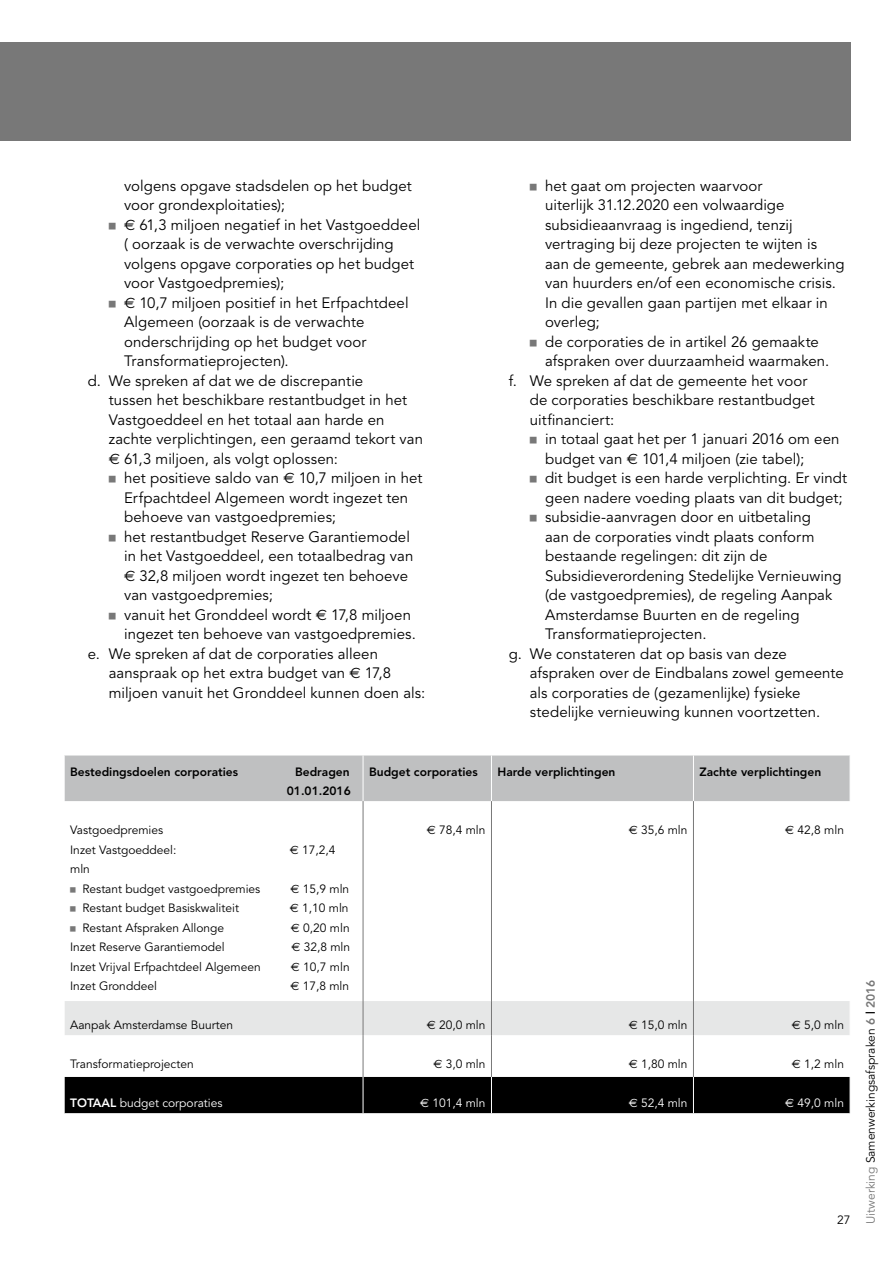
<style>
.page{position:relative;width:893px;height:1263px;background:#fff}
.page>*{position:absolute;margin:0;border:0;box-sizing:border-box;transform-origin:0 0}
.t1{font:15px/19.5px "Avenir";letter-spacing:.005em;color:#000}
.t2{font:12px/19.5px "Avenir";color:#000}
.t3{font:800 12px/19.5px "Avenir";color:#000;text-align:center}
.t4{font:12px "Avenir";color:#fff}
.s1{font-family:"ASD Formfont";color:#787878}
.s2{font-family:"Euro Sans"}
.s3{font-weight:800}
.s4{color:#787878}
.s5{font-weight:800;color:#787878}
</style>
<div class="page">
<div style="left:0;top:43px;width:850px;height:98px;background:#787878"></div>
<div style="left:65px;top:755px;width:785px;height:46px;background:#bfc0c1"></div>
<div style="left:65px;top:1001px;width:785px;height:34px;background:#e6e7e7"></div>
<div style="left:65px;top:1077px;width:785px;height:36px;background:#000"></div>
<hr style="left:363px;top:755px;width:1px;height:46px;background:#fff">
<hr style="left:491px;top:755px;width:1px;height:46px;background:#fff">
<hr style="left:693px;top:755px;width:1px;height:46px;background:#fff">
<hr style="left:363px;top:1077px;width:1px;height:36px;background:#fff">
<hr style="left:491px;top:1077px;width:1px;height:36px;background:#fff">
<hr style="left:693px;top:1077px;width:1px;height:36px;background:#fff">
<hr style="left:363px;top:801px;width:1px;height:200px;background:#787878">
<hr style="left:491px;top:801px;width:1px;height:200px;background:#787878">
<hr style="left:693px;top:801px;width:1px;height:200px;background:#787878">
<hr style="left:363px;top:1001px;width:1px;height:34px;background:#787878">
<hr style="left:491px;top:1001px;width:1px;height:34px;background:#787878">
<hr style="left:693px;top:1001px;width:1px;height:34px;background:#787878">
<hr style="left:363px;top:1035px;width:1px;height:42px;background:#787878">
<hr style="left:491px;top:1035px;width:1px;height:42px;background:#787878">
<hr style="left:693px;top:1035px;width:1px;height:42px;background:#787878">
<p class="t1" style="left:124px;top:176px;width:289px">volgens opgave stadsdelen op het budget voor grondexploitaties);</p>
<p class="t1" style="left:124px;top:215px;width:298px;text-indent:-15px"><span class="s1">•</span> <span class="s2">€</span> 61,3 miljoen negatief in het Vastgoeddeel ( oorzaak is de verwachte overschrijding volgens opgave corporaties op het budget voor Vastgoedpremies);</p>
<p class="t1" style="left:109px;top:293px;width:301px"><span class="s1">•</span> <span class="s2">€</span> 10,7 miljoen positief in het Erfpachtdeel</p>
<p class="t1" style="left:124px;top:313px;width:242px">Algemeen (oorzaak is de verwachte</p>
<p class="t1" style="left:124px;top:332px;width:244px">onderschrijding op het budget voor</p>
<p class="t1" style="left:124px;top:352px;width:166px">Transformatieprojecten).</p>
<p class="t1" style="left:88px;top:371px;width:277px">d. We spreken af dat we de discrepantie</p>
<p class="t1" style="left:109px;top:391px;width:300px">tussen het beschikbare restantbudget in het</p>
<p class="t1" style="left:109px;top:410px;width:277px">Vastgoeddeel en het totaal aan harde en</p>
<p class="t1" style="left:109px;top:430px;width:316px">zachte verplichtingen, een geraamd tekort van</p>
<p class="t1" style="left:109px;top:449px;width:231px"><span class="s2">€</span> 61,3 miljoen, als volgt oplossen:</p>
<p class="t1" style="left:124px;top:469px;width:300px;text-indent:-15px"><span class="s1">•</span> het positieve saldo van <span class="s2">€</span> 10,7 miljoen in het<br>Erfpachtdeel Algemeen wordt ingezet ten behoeve van vastgoedpremies;</p>
<p class="t1" style="left:124px;top:527px;width:291px;text-indent:-15px"><span class="s1">•</span> het restantbudget Reserve Garantiemodel in het Vastgoeddeel, een totaalbedrag van <span class="s2">€</span> 32,8 miljoen wordt ingezet ten behoeve van vastgoedpremies;</p>
<p class="t1" style="left:109px;top:605px;width:304px"><span class="s1">•</span> vanuit het Gronddeel wordt <span class="s2">€</span> 17,8 miljoen</p>
<p class="t1" style="left:124px;top:625px;width:293px">ingezet ten behoeve van vastgoedpremies.</p>
<p class="t1" style="left:88px;top:644px;width:292px">e. We spreken af dat de corporaties alleen</p>
<p class="t1" style="left:109px;top:664px;width:284px">aanspraak op het extra budget van <span class="s2">€</span> 17,8</p>
<p class="t1" style="left:109px;top:683px;width:318px">miljoen vanuit het Gronddeel kunnen doen als:</p>
<p class="t1" style="left:545px;top:176px;width:301px;text-indent:-15px"><span class="s1">•</span> het gaat om projecten waarvoor<br>uiterlijk 31.12.2020 een volwaardige subsidieaanvraag is ingediend, tenzij vertraging bij deze projecten te wijten is aan de gemeente, gebrek aan medewerking van huurders en/of een economische crisis.<br>In die gevallen gaan partijen met elkaar in overleg;</p>
<p class="t1" style="left:530px;top:332px;width:291px"><span class="s1">•</span> de corporaties de in artikel 26 gemaakte</p>
<p class="t1" style="left:545px;top:352px;width:286px">afspraken over duurzaamheid waarmaken.</p>
<p class="t1" style="left:509px;top:371px;width:300px">f. We spreken af dat de gemeente het voor</p>
<p class="t1" style="left:530px;top:391px;width:287px">de corporaties beschikbare restantbudget</p>
<p class="t1" style="left:530px;top:410px;width:86px">uitfinanciert:</p>
<p class="t1" style="left:545px;top:430px;width:296px;text-indent:-15px"><span class="s1">•</span> in totaal gaat het per 1 januari 2016 om een budget van <span class="s2">€</span> 101,4 miljoen (zie tabel);</p>
<p class="t1" style="left:530px;top:469px;width:319px;text-align:right"><span class="s1">•</span> dit budget is een harde verplichting. Er vindt geen nadere voeding plaats van dit budget;</p>
<p class="t1" style="left:530px;top:508px;width:283px"><span class="s1">•</span> subsidie-aanvragen door en uitbetaling</p>
<p class="t1" style="left:545px;top:527px;width:271px">aan de corporaties vindt plaats conform</p>
<p class="t1" style="left:545px;top:547px;width:224px">bestaande regelingen: dit zijn de</p>
<p class="t1" style="left:545px;top:566px;width:298px">Subsidieverordening Stedelijke Vernieuwing</p>
<p class="t1" style="left:545px;top:586px;width:289px">(de vastgoedpremies), de regeling Aanpak</p>
<p class="t1" style="left:545px;top:605px;width:256px">Amsterdamse Buurten en de regeling</p>
<p class="t1" style="left:545px;top:625px;width:163px">Transformatieprojecten.</p>
<p class="t1" style="left:509px;top:644px;width:279px">g. We constateren dat op basis van deze</p>
<p class="t1" style="left:530px;top:664px;width:316px">afspraken over de Eindbalans zowel gemeente</p>
<p class="t1" style="left:530px;top:683px;width:272px">als corporaties de (gezamenlijke) fysieke</p>
<p class="t1" style="left:530px;top:703px;width:292px">stedelijke vernieuwing kunnen voortzetten.</p>
<p class="t3" style="left:70px;top:762px;width:169px">Bestedingsdoelen corporaties</p>
<p class="t3" style="left:287px;top:762px;width:65px">Bedragen<br>01.01.2016</p>
<p class="t3" style="left:369px;top:762px;width:110px">Budget corporaties</p>
<p class="t3" style="left:497px;top:762px;width:120px">Harde verplichtingen</p>
<p class="t3" style="left:699px;top:762px;width:123px">Zachte verplichtingen</p>
<p class="t2" style="left:70px;top:820px;width:108px">Vastgoedpremies<br>Inzet Vastgoeddeel:</p>
<p class="t2" style="left:427px;top:820px;width:60px"><span class="s2">€</span> 78,4 mln</p>
<p class="t2" style="left:629px;top:820px;width:60px"><span class="s2">€</span> 35,6 mln</p>
<p class="t2" style="left:785px;top:820px;width:60px"><span class="s2">€</span> 42,8 mln</p>
<p class="t2" style="left:290px;top:840px;width:47px"><span class="s2">€</span> 17,2,4</p>
<p class="t2" style="left:70px;top:859px;width:21px">mln</p>
<p class="t2" style="left:70px;top:879px;width:192px"><span class="s1">•</span> Restant budget vastgoedpremies</p>
<p class="t2" style="left:290px;top:879px;width:60px"><span class="s2">€</span> 15,9 mln</p>
<p class="t2" style="left:70px;top:898px;width:170px"><span class="s1">•</span> Restant budget Basiskwaliteit</p>
<p class="t2" style="left:290px;top:898px;width:60px"><span class="s2">€</span> 1,10 mln</p>
<p class="t2" style="left:70px;top:918px;width:156px"><span class="s1">•</span> Restant Afspraken Allonge</p>
<p class="t2" style="left:291px;top:918px;width:60px"><span class="s2">€</span> 0,20 mln</p>
<p class="t2" style="left:70px;top:937px;width:156px">Inzet Reserve Garantiemodel</p>
<p class="t2" style="left:291px;top:937px;width:60px"><span class="s2">€</span> 32,8 mln</p>
<p class="t2" style="left:70px;top:957px;width:192px">Inzet Vrijval Erfpachtdeel Algemeen</p>
<p class="t2" style="left:291px;top:957px;width:60px"><span class="s2">€</span> 10,7 mln</p>
<p class="t2" style="left:70px;top:976px;width:88px">Inzet Gronddeel</p>
<p class="t2" style="left:290px;top:976px;width:60px"><span class="s2">€</span> 17,8 mln</p>
<p class="t2" style="left:70px;top:1015px;width:164px">Aanpak Amsterdamse Buurten</p>
<p class="t2" style="left:427px;top:1015px;width:60px"><span class="s2">€</span> 20,0 mln</p>
<p class="t2" style="left:629px;top:1015px;width:60px"><span class="s2">€</span> 15,0 mln</p>
<p class="t2" style="left:792px;top:1015px;width:54px"><span class="s2">€</span> 5,0 mln</p>
<p class="t2" style="left:70px;top:1054px;width:125px">Transformatieprojecten</p>
<p class="t2" style="left:433px;top:1054px;width:54px"><span class="s2">€</span> 3,0 mln</p>
<p class="t2" style="left:629px;top:1054px;width:60px"><span class="s2">€</span> 1,80 mln</p>
<p class="t2" style="left:792px;top:1054px;width:54px"><span class="s2">€</span> 1,2 mln</p>
<p class="t4" style="left:70px;top:1096px;width:154px"><span class="s3">TOTAAL</span> budget corporaties</p>
<p class="t4" style="left:420px;top:1096px;width:67px"><span class="s2">€</span> 101,4 mln</p>
<p class="t4" style="left:629px;top:1096px;width:60px"><span class="s2">€</span> 52,4 mln</p>
<p class="t4" style="left:785px;top:1096px;width:60px"><span class="s2">€</span> 49,0 mln</p>
<p class="t2" style="left:837px;top:1210px;width:15px">27</p>
<p class="t2" style="left:861px;top:1224px;width:246px;rotate:-90deg"><span class="s4">Uitwerking</span> Samenwerkingsafspraken <span class="s5">6</span> <span class="s3">|</span> <span class="s5">2016</span></p>
</div>
